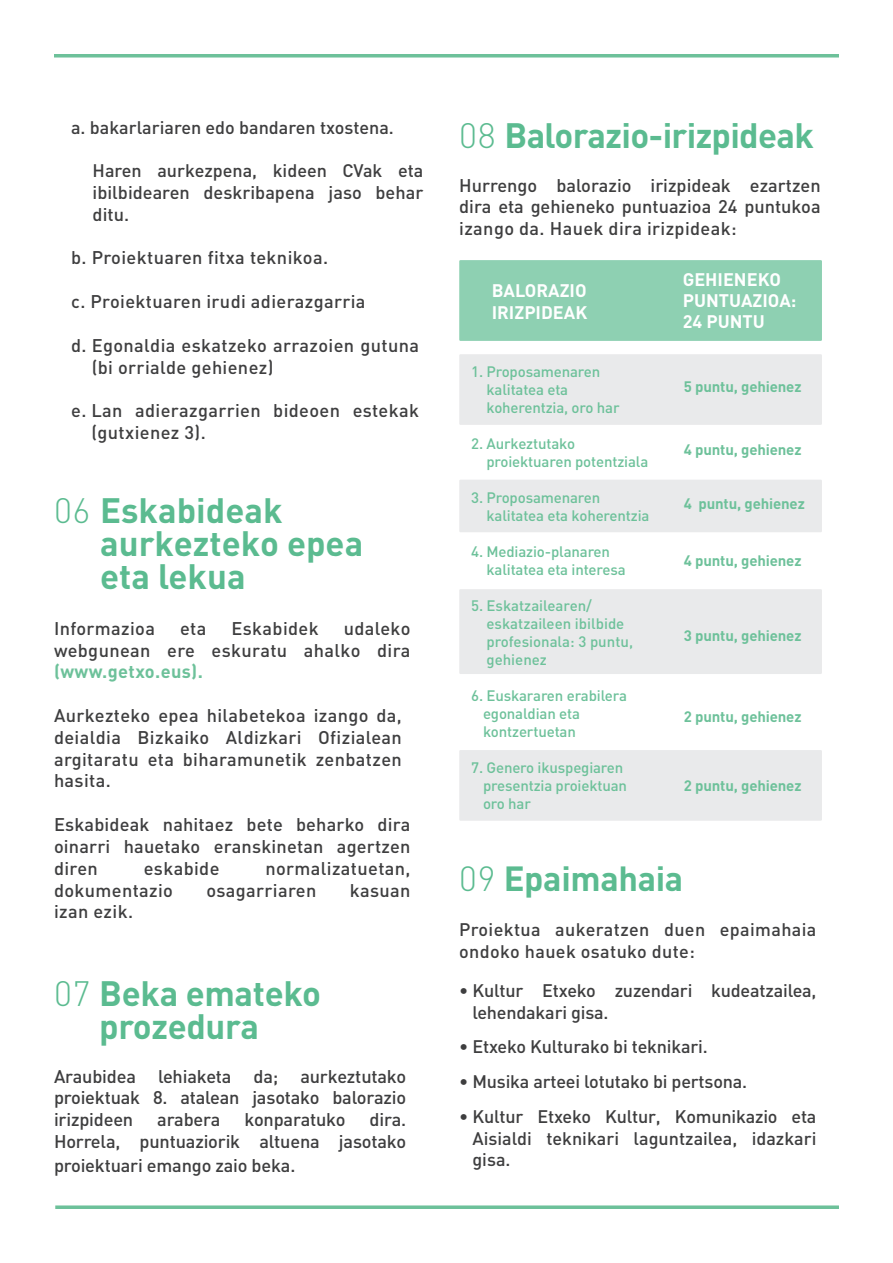
<style>
.page{position:relative;width:893px;height:1263px;background:#fff}
.page>*{position:absolute;margin:0;border:0;box-sizing:border-box;transform-origin:0 0}
.t1{font:700 34.8px/33.3px "DIN";letter-spacing:-.01em;color:#5bbb90}
.t2{font:700 34.5px "DIN";letter-spacing:-.01em;color:#5bbb90}
.t3{font:500 18.15px/21.8px "DIN";letter-spacing:.02em;color:#3e3e3f;text-align:justify}
.t4{font:500 18.15px/21.8px "DIN";letter-spacing:-.01em;color:#3e3e3f;text-align:right}
.t5{font:500 18.15px/21.8px "DIN";color:#3e3e3f}
.t6{font:500 18px/21.6px "DIN";color:#3e3e3f}
.t7{font:500 18px/21.6px "DIN";letter-spacing:.02em;color:#3e3e3f}
.t8{font:700 18px/21.6px "DIN";color:#fff}
.t9{font:500 15px/18px "DIN";letter-spacing:-.01em;color:#6dc19a}
.t10{font:700 15px "DIN";letter-spacing:-.01em;color:#6dc19a}
.s1{font-weight:300}
.s2{font-weight:700;color:#6dc19a}
</style>
<div class="page">
<svg style="left:55px;top:1205px;width:784px;height:4px;background:#7ec8a6"></svg>
<svg style="left:54px;top:54px;width:785px;height:4px;background:#7ec8a6"></svg>
<div style="left:459px;top:750px;width:363px;height:71px;background:#e9eaeb"></div>
<div style="left:459px;top:260px;width:363px;height:81px;background:#8ed0b2"></div>
<div style="left:459px;top:354px;width:363px;height:71px;background:#e9eaeb"></div>
<div style="left:459px;top:480px;width:363px;height:52px;background:#e9eaeb"></div>
<div style="left:459px;top:589px;width:363px;height:85px;background:#e9eaeb"></div>
<p class="t6" style="left:71px;top:116px;width:324px">a. bakarlariaren edo bandaren txostena.</p>
<p class="t6" style="left:93px;top:159px;width:332px">Haren aurkezpena, kideen CVak eta</p>
<p class="t5" style="left:93px;top:181px;width:332px">ibilbidearen deskribapena jaso behar ditu.</p>
<p class="t3" style="left:71px;top:246px;width:258px">b. Proiektuaren fitxa teknikoa.</p>
<p class="t3" style="left:71px;top:290px;width:296px">c. Proiektuaren irudi adierazgarria</p>
<p class="t3" style="left:92px;top:334px;width:329px;text-indent:-21px">d. Egonaldia eskatzeko arrazoien gutuna (bi orrialde gehienez)</p>
<p class="t3" style="left:91px;top:399px;width:329px;text-indent:-20px">e. Lan adierazgarrien bideoen estekak (gutxienez 3).</p>
<p class="t1" style="left:100px;top:492px;width:265px;text-indent:-46px"><span class="s1">06</span> Eskabideak aurkezteko epea eta lekua</p>
<p class="t3" style="left:54px;top:617px;width:103px">Informazioa</p>
<p class="t3" style="left:180px;top:617px;width:28px">eta</p>
<p class="t3" style="left:231px;top:617px;width:89px">Eskabidek</p>
<p class="t3" style="left:54px;top:617px;width:358px;text-indent:290px">udaleko webgunean ere eskuratu ahalko dira <span class="s2">(www.getxo.eus).</span></p>
<p class="t3" style="left:54px;top:704px;width:349px">Aurkezteko epea hilabetekoa izango da, deialdia Bizkaiko Aldizkari Ofizialean argitaratu eta biharamunetik zenbatzen hasita.</p>
<p class="t3" style="left:54px;top:813px;width:358px">Eskabideak nahitaez bete beharko dira oinarri hauetako eranskinetan agertzen diren</p>
<p class="t3" style="left:144px;top:857px;width:77px">eskabide</p>
<p class="t3" style="left:265px;top:857px;width:147px">normalizatuetan,</p>
<p class="t3" style="left:54px;top:878px;width:121px">dokumentazio</p>
<p class="t3" style="left:206px;top:878px;width:112px">osagarriaren</p>
<p class="t3" style="left:350px;top:878px;width:62px">kasuan</p>
<p class="t3" style="left:54px;top:900px;width:81px">izan ezik.</p>
<p class="t1" style="left:54px;top:975px;width:269px;text-align:center"><span class="s1">07</span> Beka emateko prozedura</p>
<p class="t3" style="left:54px;top:1064px;width:354px">Araubidea lehiaketa da; aurkeztutako proiektuak 8. atalean jasotako balorazio irizpideen</p>
<p class="t4" style="left:54px;top:1108px;width:354px">dira.<br>Horrela, puntuaziorik altuena jasotako</p>
<p class="t4" style="left:54px;top:1154px;width:243px">proiektuari emango zaio beka.</p>
<p class="t4" style="left:157px;top:1108px;width:65px">arabera</p>
<p class="t4" style="left:244px;top:1108px;width:103px">konparatuko</p>
<p class="t1" style="left:459px;top:117px;width:356px"><span class="s1">08</span> Balorazio-irizpideak</p>
<p class="t3" style="left:459px;top:174px;width:363px">Hurrengo balorazio irizpideak ezartzen dira eta gehieneko puntuazioa 24 puntukoa izango da. Hauek dira irizpideak:</p>
<p class="t8" style="left:492px;top:279px;width:97px">BALORAZIO<br>IRIZPIDEAK</p>
<p class="t8" style="left:683px;top:268px;width:115px;line-height:21px">GEHIENEKO<br>PUNTUAZIOA:</p>
<p class="t8" style="left:683px;top:310px;width:84px">24 PUNTU</p>
<p class="t9" style="left:486px;top:362px;width:135px;text-indent:-15px">1. Proposamenaren kalitatea eta koherentzia, oro har</p>
<p class="t9" style="left:486px;top:434px;width:163px;text-indent:-15px">2. Aurkeztutako proiektuaren potentziala</p>
<p class="t9" style="left:486px;top:488px;width:165px;text-indent:-15px">3. Proposamenaren kalitatea eta koherentzia</p>
<p class="t9" style="left:486px;top:542px;width:141px;text-indent:-15px">4. Mediazio-planaren kalitatea eta interesa</p>
<p class="t9" style="left:486px;top:596px;width:148px;text-indent:-15px">5. Eskatzailearen/ eskatzaileen ibilbide profesionala: 3 puntu, gehienez</p>
<p class="t9" style="left:483px;top:686px;width:145px;text-indent:-12px">6. Euskararen erabilera egonaldian eta kontzertuetan</p>
<p class="t9" style="left:483px;top:758px;width:146px;text-indent:-12px">7. Genero ikuspegiaren presentzia proiektuan oro har</p>
<p class="t10" style="left:684px;top:377px;width:119px">5 puntu, gehienez</p>
<p class="t10" style="left:684px;top:440px;width:119px">4 puntu, gehienez</p>
<p class="t10" style="left:684px;top:494px;width:123px">4 puntu, gehienez</p>
<p class="t10" style="left:684px;top:551px;width:119px">4 puntu, gehienez</p>
<p class="t10" style="left:684px;top:626px;width:119px">3 puntu, gehienez</p>
<p class="t10" style="left:684px;top:707px;width:119px">2 puntu, gehienez</p>
<p class="t10" style="left:684px;top:776px;width:119px">2 puntu, gehienez</p>
<p class="t2" style="left:459px;top:856px;width:226px"><span class="s1">09</span> Epaimahaia</p>
<p class="t7" style="left:459px;top:918px;width:359px">Proiektua aukeratzen duen epaimahaia ondoko hauek osatuko dute:</p>
<p class="t6" style="left:472px;top:979px;width:345px;text-indent:-13px">• Kultur Etxeko zuzendari kudeatzailea, lehendakari gisa.</p>
<p class="t6" style="left:459px;top:1035px;width:250px">• Etxeko Kulturako bi teknikari.</p>
<p class="t6" style="left:459px;top:1070px;width:290px">• Musika arteei lotutako bi pertsona.</p>
<p class="t6" style="left:472px;top:1105px;width:345px;text-align:justify;text-indent:-13px">• Kultur Etxeko Kultur, Komunikazio eta Aisialdi teknikari laguntzailea, idazkari gisa.</p>
</div>
